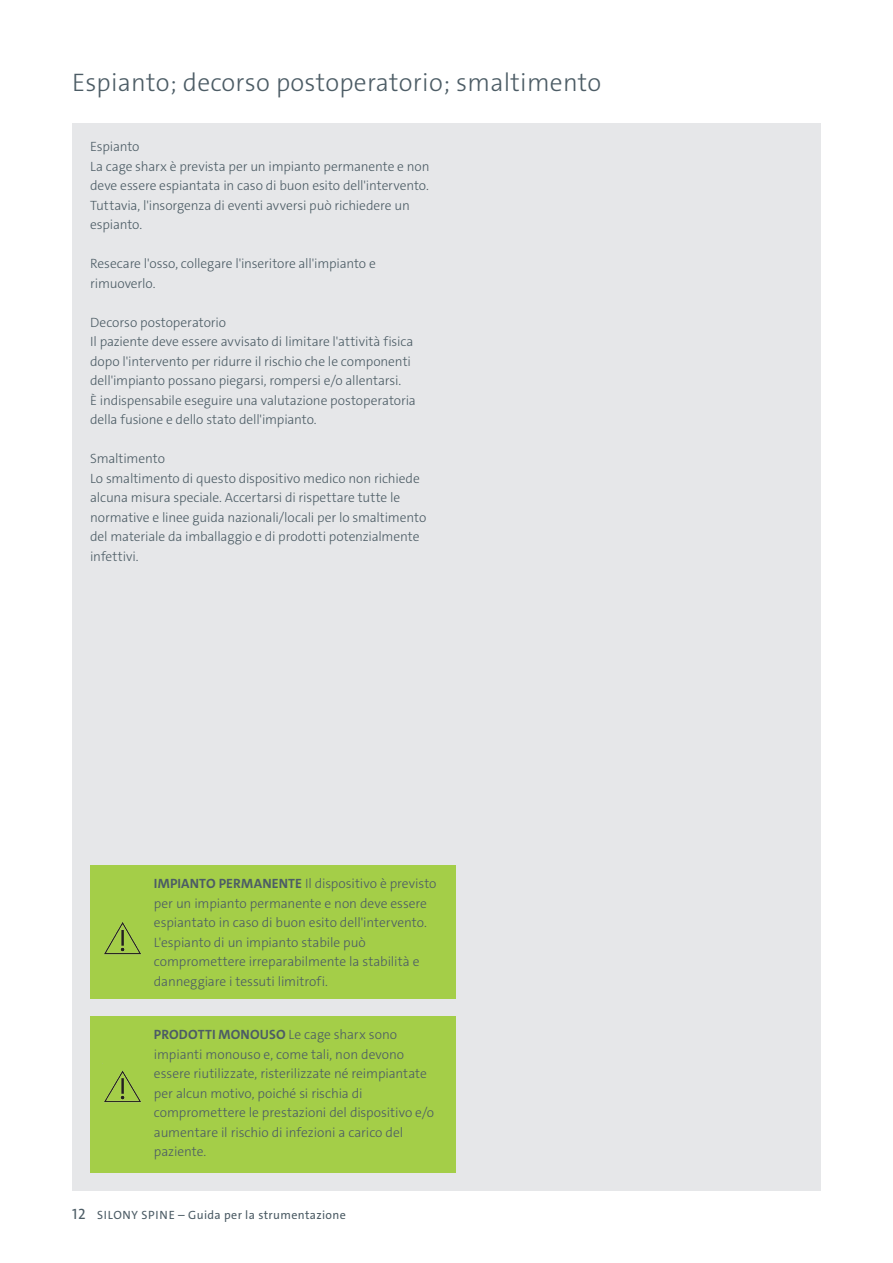
<style>
.page{position:relative;width:893px;height:1263px;background:#fff}
.page>*{position:absolute;margin:0;border:0;box-sizing:border-box;transform-origin:0 0}
.t1{font:300 25.5px "The Sans C4 s";letter-spacing:.01em;color:#4c5c65}
.t2{font:300 13.5px/19.5px "The Sans C4 s";letter-spacing:-.005em;color:#4c5c65}
.t3{font:12px "The Sans C4 s";letter-spacing:.03em;color:#4c5c65}
.s1{font-weight:700}
.s2{font-size:15px}
</style>
<div class="page">
<div style="left:72px;top:123px;width:749px;height:1068px;background:#e6e7e9"></div>
<div style="left:90px;top:1016px;width:365px;height:157px;background:#a4ce48"></div>
<img style="left:104px;top:1070px;width:37px;height:33px">
<div style="left:90px;top:865px;width:365px;height:134px;background:#a4ce48"></div>
<img style="left:104px;top:922px;width:37px;height:33px">
<h1 class="t1" style="left:72px;top:66px;width:530px">Espianto; decorso postoperatorio; smaltimento</h1>
<p class="t2" style="left:90px;top:137px;width:341px">Espianto<br>La cage sharx è prevista per un impianto permanente e non deve essere espiantata in caso di buon esito dell'intervento.<br>Tuttavia, l'insorgenza di eventi avversi può richiedere un espianto.</p>
<p class="t2" style="left:90px;top:254px;width:287px">Resecare l'osso, collegare l'inseritore all'impianto e rimuoverlo.</p>
<p class="t2" style="left:90px;top:312px;width:327px">Decorso postoperatorio<br>Il paziente deve essere avvisato di limitare l'attività fisica dopo l'intervento per ridurre il rischio che le componenti dell'impianto possano piegarsi, rompersi e/o allentarsi.<br>È indispensabile eseguire una valutazione postoperatoria della fusione e dello stato dell'impianto.</p>
<p class="t2" style="left:90px;top:449px;width:338px">Smaltimento<br>Lo smaltimento di questo dispositivo medico non richiede alcuna misura speciale. Accertarsi di rispettare tutte le normative e linee guida nazionali/locali per lo smaltimento del materiale da imballaggio e di prodotti potenzialmente infettivi.</p>
<p class="t2" style="left:154px;top:874px;width:284px"><span class="s1">IMPIANTO PERMANENTE</span> Il dispositivo è previsto per un impianto permanente e non deve essere espiantato in caso di buon esito dell'intervento.<br>L'espianto di un impianto stabile può compromettere irreparabilmente la stabilità e danneggiare i tessuti limitrofi.</p>
<p class="t2" style="left:154px;top:1025px;width:282px"><span class="s1">PRODOTTI MONOUSO</span> Le cage sharx sono impianti monouso e, come tali, non devono essere riutilizzate, risterilizzate né reimpiantate per alcun motivo, poiché si rischia di compromettere le prestazioni del dispositivo e/o aumentare il rischio di infezioni a carico del paziente.</p>
<p class="t3" style="left:72px;top:1207px;width:275px"><span class="s2">12</span> SILONY SPINE – Guida per la strumentazione</p>
</div>
